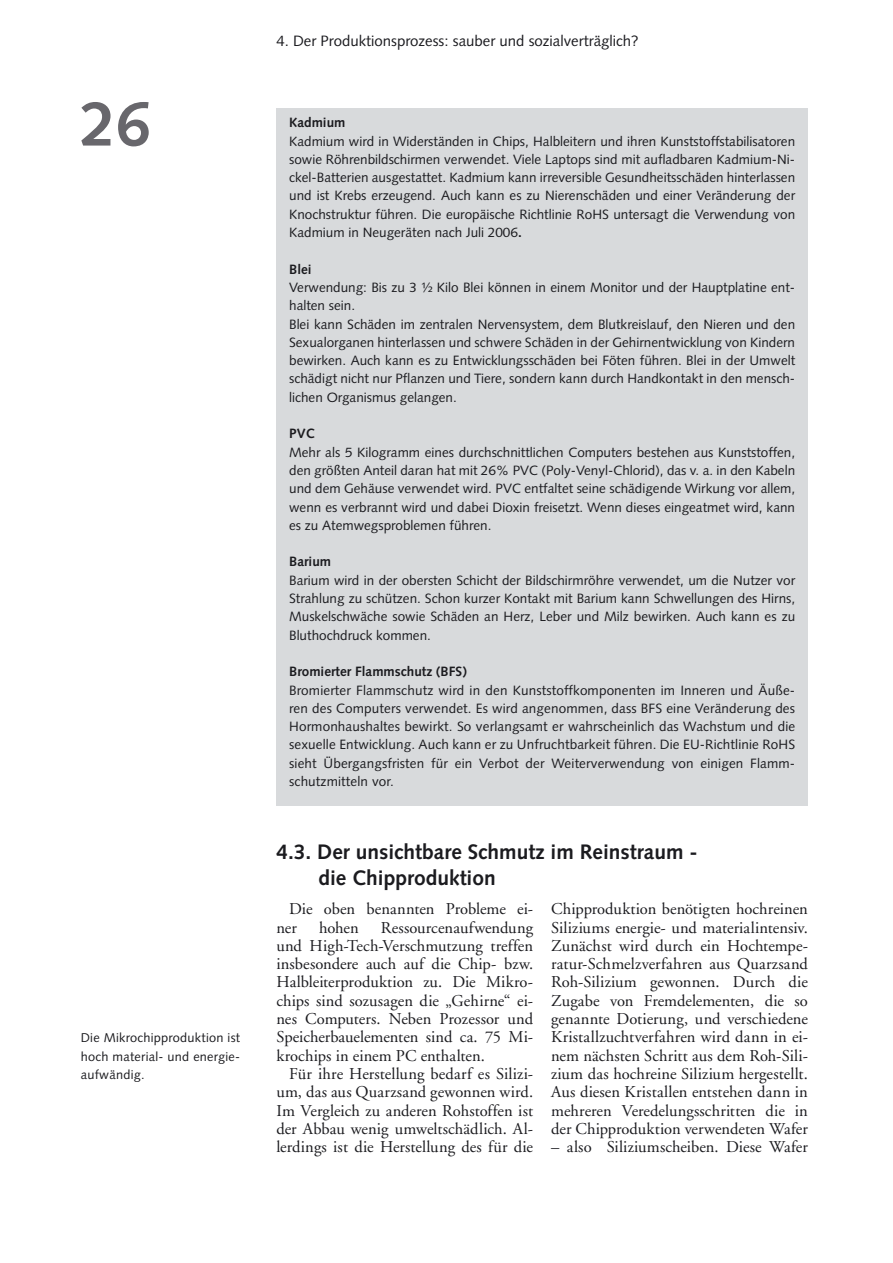
<style>
.page{position:relative;width:893px;height:1263px;background:#fff}
.page>*{position:absolute;margin:0;border:0;box-sizing:border-box;transform-origin:0 0}
.t1{font:700 63px "Syntax";color:#68676c}
.titel_1_1{font:700 21px "Syntax";color:#1b1b1f}
.fliess-neu{font:16.5px/18.3px "Adobe Garamond";color:#1b1b1f;text-align:justify}
.t2{font:15px "Syntax";color:#1b1b1f}
.box_neu{font:13.5px/18.3px "Syntax";color:#1b1b1f;text-align:justify}
.box_neu-2{font:700 13.5px "Syntax";color:#1b1b1f}
.randspalte{font:12.75px/18.3px "Syntax";letter-spacing:.02em;color:#1b1b1f;text-align:justify}
.s1{font-weight:700}
</style>
<div class="page">
<div style="left:276px;top:108px;width:532px;height:697px;background:#d8dadc"></div>
<h1 class="t1" style="left:81px;top:88px;width:72px">26</h1>
<p class="randspalte" style="left:81px;top:1029px;width:161px">Die Mikrochipproduktion ist hoch material- und energie&shy;aufwändig.</p>
<p class="t2" style="left:276px;top:32px;width:364px">4. Der Produktionsprozess: sauber und sozialverträglich?</p>
<p class="box_neu-2" style="left:289px;top:115px;width:58px">Kadmium</p>
<p class="box_neu" style="left:289px;top:132px;width:507px">Kadmium wird in Widerständen in Chips, Halbleitern und ihren Kunststoffstabilisatoren sowie Röhrenbildschirmen verwendet. Viele Laptops sind mit aufladbaren Kadmium-Ni&shy;ckel-Batterien ausgestattet. Kadmium kann irreversible Gesundheitsschäden hinterlassen und ist Krebs erzeugend. Auch kann es zu Nierenschäden und einer Veränderung der Knochstruktur führen. Die europäische Richtlinie RoHS untersagt die Verwendung von Kadmium in Neugeräten nach Juli 2006<span class="s1">.</span></p>
<p class="box_neu-2" style="left:289px;top:261px;width:24px">Blei</p>
<p class="box_neu" style="left:289px;top:278px;width:507px">Verwendung: Bis zu 3 ½ Kilo Blei können in einem Monitor und der Hauptplatine ent&shy;halten sein.</p>
<p class="box_neu" style="left:289px;top:315px;width:508px">Blei kann Schäden im zentralen Nervensystem, dem Blutkreislauf, den Nieren und den Sexualorganen hinterlassen und schwere Schäden in der Gehirnentwicklung von Kindern bewirken. Auch kann es zu Entwicklungsschäden bei Föten führen. Blei in der Umwelt schädigt nicht nur Pflanzen und Tiere, sondern kann durch Handkontakt in den mensch&shy;lichen Organismus gelangen.</p>
<p class="box_neu-2" style="left:289px;top:426px;width:27px">PVC</p>
<p class="box_neu" style="left:289px;top:443px;width:508px">Mehr als 5 Kilogramm eines durchschnittlichen Computers bestehen aus Kunststoffen, den größten Anteil daran hat mit 26% PVC (Poly-Venyl-Chlorid), das v. a. in den Kabeln und dem Gehäuse verwendet wird. PVC entfaltet seine schädigende Wirkung vor allem, wenn es verbrannt wird und dabei Dioxin freisetzt. Wenn dieses eingeatmet wird, kann es zu Atemwegsproblemen führen.</p>
<p class="box_neu-2" style="left:289px;top:554px;width:43px">Barium</p>
<p class="box_neu" style="left:289px;top:571px;width:508px">Barium wird in der obersten Schicht der Bildschirmröhre verwendet, um die Nutzer vor Strahlung zu schützen. Schon kurzer Kontakt mit Barium kann Schwellungen des Hirns, Muskelschwäche sowie Schäden an Herz, Leber und Milz bewirken. Auch kann es zu Bluthochdruck kommen.</p>
<p class="box_neu-2" style="left:289px;top:664px;width:179px">Bromierter Flammschutz (BFS)</p>
<p class="box_neu" style="left:289px;top:681px;width:508px">Bromierter Flammschutz wird in den Kunststoffkomponenten im Inneren und Äuße&shy;ren des Computers verwendet. Es wird angenommen, dass BFS eine Veränderung des Hormonhaushaltes bewirkt. So verlangsamt er wahrscheinlich das Wachstum und die sexuelle Entwicklung. Auch kann er zu Unfruchtbarkeit führen. Die EU-Richtlinie RoHS sieht Übergangsfristen für ein Verbot der Weiterverwendung von einigen Flamm&shy;schutzmitteln vor.</p>
<p class="titel_1_1" style="left:276px;top:840px;width:423px">4.3. Der unsichtbare Schmutz im Reinstraum -</p>
<p class="titel_1_1" style="left:318px;top:865px;width:179px">die Chipproduktion</p>
<p class="fliess-neu" style="left:276px;top:900px;width:258px;text-indent:13px">Die oben benannten Probleme ei&shy;ner</p>
<p class="fliess-neu" style="left:551px;top:900px;width:258px">Chipproduktion benötigten hochreinen Siliziums energie- und materialintensiv.<br>Zunächst wird durch ein Hochtempe&shy;ratur-Schmelzverfahren aus Quarzsand Roh-Silizium gewonnen. Durch die Zugabe von Fremdelementen, die so genannte Dotierung, und verschiedene Kristallzuchtverfahren wird dann in ei&shy;nem nächsten Schritt aus dem Roh-Sili&shy;zium das hochreine Silizium hergestellt.<br>Aus diesen Kristallen entstehen dann in mehreren Veredelungsschritten die in der Chipproduktion verwendeten Wafer</p>
<p class="fliess-neu" style="left:551px;top:1138px;width:258px">– also Siliziumscheiben. Diese Wafer</p>
<p class="fliess-neu" style="left:276px;top:918px;width:258px;text-indent:105px">Ressourcenaufwendung und High-Tech-Verschmutzung treffen insbesondere auch auf die Chip- bzw.<br>Halbleiterproduktion zu. Die Mikro&shy;chips sind sozusagen die „Gehirne“ ei&shy;nes Computers. Neben Prozessor und Speicherbauelementen sind ca. 75 Mi&shy;krochips in einem PC enthalten.</p>
<p class="fliess-neu" style="left:276px;top:1065px;width:258px;text-indent:13px">Für ihre Herstellung bedarf es Silizi&shy;um, das aus Quarzsand gewonnen wird.<br>Im Vergleich zu anderen Rohstoffen ist der Abbau wenig umweltschädlich. Al&shy;lerdings ist die Herstellung des für die</p>
<p class="fliess-neu" style="left:319px;top:918px;width:41px">hohen</p>
</div>
